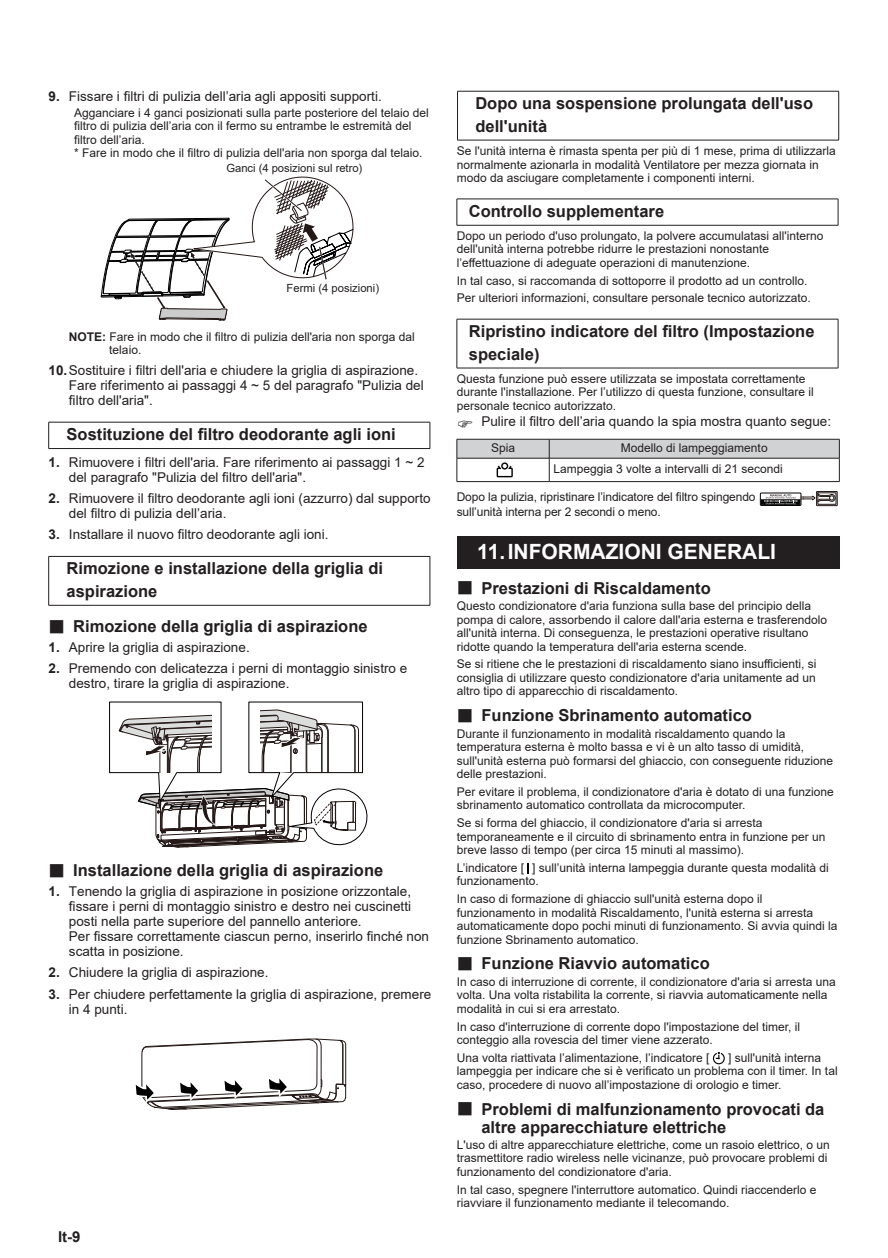
<style>
.page{position:relative;width:888px;height:1258px;background:#fff}
.page>*{position:absolute;margin:0;border:0;box-sizing:border-box;transform-origin:0 0}
.t1{font:700 21px "Arial";color:#fff}
.t2{font:700 16.5px/22.5px "Arial";color:#231f20}
.t3{font:700 15px "Arial";color:#231f20}
.t4{font:13.5px/15px "Arial";color:#231f20}
.t5{font:12px/13.5px "Arial";color:#231f20}
.t6{font:11.25px "Arial";letter-spacing:-.005em;color:#231f20}
.s1{font-weight:700}
.s2{font-family:"Koz Go Pro";font-weight:400}
</style>
<div class="page">
<svg style="left:100px;top:176px;width:254px;height:145px"></svg>
<hr style="left:49px;top:422px;width:381px;height:1px;background:#231f20">
<svg style="left:48px;top:422px;width:1px;height:26px"></svg>
<svg style="left:430px;top:422px;width:1px;height:26px"></svg>
<hr style="left:49px;top:448px;width:381px;height:1px;background:#231f20">
<hr style="left:49px;top:556px;width:381px;height:1px;background:#231f20">
<hr style="left:48px;top:557px;width:1px;height:48px;background:#231f20">
<hr style="left:430px;top:557px;width:1px;height:48px;background:#231f20">
<hr style="left:49px;top:605px;width:381px;height:1px;background:#231f20">
<svg style="left:109px;top:701px;width:259px;height:147px"></svg>
<svg style="left:135px;top:1038px;width:211px;height:72px"></svg>
<div style="left:457px;top:536px;width:382px;height:33px;background:#231f20"></div>
<hr style="left:457px;top:91px;width:382px;height:1px;background:#231f20">
<hr style="left:457px;top:91px;width:1px;height:49px;background:#231f20">
<hr style="left:838px;top:91px;width:1px;height:49px;background:#231f20">
<hr style="left:457px;top:140px;width:382px;height:1px;background:#231f20">
<hr style="left:457px;top:199px;width:381px;height:1px;background:#231f20">
<svg style="left:457px;top:199px;width:1px;height:26px"></svg>
<svg style="left:838px;top:199px;width:1px;height:26px"></svg>
<hr style="left:457px;top:225px;width:381px;height:1px;background:#231f20">
<hr style="left:457px;top:319px;width:381px;height:1px;background:#231f20">
<hr style="left:457px;top:319px;width:1px;height:49px;background:#231f20">
<hr style="left:838px;top:319px;width:1px;height:49px;background:#231f20">
<hr style="left:457px;top:368px;width:381px;height:1px;background:#231f20">
<hr style="left:457px;top:481px;width:92px;height:1px;background:#231f20">
<hr style="left:549px;top:481px;width:290px;height:1px;background:#231f20">
<svg style="left:457px;top:439px;width:383px;height:42px"></svg>
<div style="left:760px;top:493px;width:41px;height:12px;border:1px solid #000"></div>
<svg style="left:761px;top:491px;width:76px;height:15px"></svg>
<svg style="left:527px;top:863px;width:2px;height:10px"></svg>
<svg style="left:713px;top:1052px;width:12px;height:12px"></svg>
<p class="t4" style="left:49px;top:89px;width:335px"><span class="s1">9.</span> Fissare i filtri di pulizia dell’aria agli appositi supporti.</p>
<p class="t5" style="left:74px;top:106px;width:356px">Agganciare i 4 ganci posizionati sulla parte posteriore del telaio del filtro di pulizia dell’aria con il fermo su entrambe le estremità del filtro dell’aria.<br>* Fare in modo che il filtro di pulizia dell'aria non sporga dal telaio.</p>
<p class="t6" style="left:226px;top:161px;width:137px">Ganci (4 posizioni sul retro)</p>
<p class="t6" style="left:287px;top:281px;width:94px">Fermi (4 posizioni)</p>
<p class="t5" style="left:109px;top:329px;width:307px;text-indent:-40px"><span class="s1">NOTE:</span> Fare in modo che il filtro di pulizia dell'aria non sporga dal telaio.</p>
<p class="t4" style="left:69px;top:363px;width:356px;text-indent:-20px"><span class="s1">10.</span>Sostituire i filtri dell'aria e chiudere la griglia di aspirazione.<br>Fare riferimento ai passaggi 4 ~ 5 del paragrafo "Pulizia del filtro dell'aria".</p>
<h2 class="t2" style="left:67px;top:423px;width:331px">Sostituzione del filtro deodorante agli ioni</h2>
<p class="t4" style="left:69px;top:454px;width:357px;text-indent:-20px"><span class="s1">1.</span> Rimuovere i filtri dell'aria. Fare riferimento ai passaggi 1 ~ 2 del paragrafo "Pulizia del filtro dell'aria".</p>
<p class="t4" style="left:69px;top:491px;width:363px;text-indent:-20px"><span class="s1">2.</span> Rimuovere il filtro deodorante agli ioni (azzurro) dal supporto del filtro di pulizia dell’aria.</p>
<p class="t4" style="left:49px;top:527px;width:282px"><span class="s1">3.</span> Installare il nuovo filtro deodorante agli ioni.</p>
<h2 class="t2" style="left:67px;top:558px;width:318px">Rimozione e installazione della griglia di aspirazione</h2>
<h2 class="t2" style="left:49px;top:615px;width:321px"><span class="s2">■</span> Rimozione della griglia di aspirazione</h2>
<p class="t4" style="left:49px;top:640px;width:203px"><span class="s1">1.</span> Aprire la griglia di aspirazione.</p>
<p class="t4" style="left:69px;top:661px;width:340px;text-indent:-20px"><span class="s1">2.</span> Premendo con delicatezza i perni di montaggio sinistro e destro, tirare la griglia di aspirazione.</p>
<h2 class="t2" style="left:49px;top:859px;width:336px"><span class="s2">■</span> Installazione della griglia di aspirazione</h2>
<p class="t4" style="left:69px;top:884px;width:362px;text-indent:-20px"><span class="s1">1.</span> Tenendo la griglia di aspirazione in posizione orizzontale, fissare i perni di montaggio sinistro e destro nei cuscinetti posti nella parte superiore del pannello anteriore.<br>Per fissare correttamente ciascun perno, inserirlo finché non scatta in posizione.</p>
<p class="t4" style="left:49px;top:965px;width:221px"><span class="s1">2.</span> Chiudere la griglia di aspirazione.</p>
<p class="t4" style="left:69px;top:986px;width:364px;text-indent:-20px"><span class="s1">3.</span> Per chiudere perfettamente la griglia di aspirazione, premere in 4 punti.</p>
<p class="t3" style="left:58px;top:1226px;width:24px">It-9</p>
<h2 class="t2" style="left:475px;top:92px;width:339px">Dopo una sospensione prolungata dell'uso dell'unità</h2>
<p class="t5" style="left:457px;top:144px;width:381px">Se l'unità interna è rimasta spenta per più di 1 mese, prima di utilizzarla normalmente azionarla in modalità Ventilatore per mezza giornata in modo da asciugare completamente i componenti interni.</p>
<h2 class="t2" style="left:469px;top:200px;width:197px">Controllo supplementare</h2>
<p class="t5" style="left:457px;top:229px;width:368px">Dopo un periodo d'uso prolungato, la polvere accumulatasi all'interno dell'unità interna potrebbe ridurre le prestazioni nonostante l’effettuazione di adeguate operazioni di manutenzione.</p>
<p class="t5" style="left:457px;top:272px;width:356px;line-height:17.7px">In tal caso, si raccomanda di sottoporre il prodotto ad un controllo.<br>Per ulteriori informazioni, consultare personale tecnico autorizzato.</p>
<h2 class="t2" style="left:469px;top:320px;width:347px">Ripristino indicatore del filtro (Impostazione speciale)</h2>
<p class="t5" style="left:457px;top:372px;width:359px">Questa funzione può essere utilizzata se impostata correttamente durante l'installazione. Per l’utilizzo di questa funzione, consultare il personale tecnico autorizzato.</p>
<p class="t4" style="left:481px;top:414px;width:351px">Pulire il filtro dell’aria quando la spia mostra quanto segue:</p>
<p class="t5" style="left:491px;top:441px;width:26px">Spia</p>
<p class="t5" style="left:553px;top:437px;width:231px;line-height:21.1px;text-indent:67px">Modello di lampeggiamento<br>Lampeggia 3 volte a intervalli di 21 secondi</p>
<p class="t5" style="left:457px;top:490px;width:300px;line-height:14.2px">Dopo la pulizia, ripristinare l’indicatore del filtro spingendo sull’unità interna per 2 secondi o meno.</p>
<h1 class="t1" style="left:477px;top:537px;width:300px">11.INFORMAZIONI GENERALI</h1>
<h2 class="t2" style="left:457px;top:577px;width:255px"><span class="s2">■</span> Prestazioni di Riscaldamento</h2>
<p class="t5" style="left:457px;top:599px;width:372px">Questo condizionatore d'aria funziona sulla base del principio della pompa di calore, assorbendo il calore dall'aria esterna e trasferendolo all'unità interna. Di conseguenza, le prestazioni operative risultano ridotte quando la temperatura dell'aria esterna scende.</p>
<p class="t5" style="left:457px;top:657px;width:361px;text-align:justify">Se si ritiene che le prestazioni di riscaldamento siano insufficienti, si consiglia di utilizzare questo condizionatore d'aria unitamente ad un altro tipo di apparecchio di riscaldamento.</p>
<h2 class="t2" style="left:457px;top:704px;width:297px"><span class="s2">■</span> Funzione Sbrinamento automatico</h2>
<p class="t5" style="left:457px;top:726px;width:378px">Durante il funzionamento in modalità riscaldamento quando la temperatura esterna è molto bassa e vi è un alto tasso di umidità, sull'unità esterna può formarsi del ghiaccio, con conseguente riduzione delle prestazioni.</p>
<p class="t5" style="left:457px;top:785px;width:379px">Per evitare il problema, il condizionatore d'aria è dotato di una funzione sbrinamento automatico controllata da microcomputer.</p>
<p class="t5" style="left:457px;top:816px;width:370px">Se si forma del ghiaccio, il condizionatore d'aria si arresta temporaneamente e il circuito di sbrinamento entra in funzione per un breve lasso di tempo (per circa 15 minuti al massimo).</p>
<p class="t5" style="left:457px;top:861px;width:374px">L’indicatore [ ] sull’unità interna lampeggia durante questa modalità di funzionamento.</p>
<p class="t5" style="left:457px;top:892px;width:382px">In caso di formazione di ghiaccio sull'unità esterna dopo il funzionamento in modalità Riscaldamento, l'unità esterna si arresta automaticamente dopo pochi minuti di funzionamento. Si avvia quindi la funzione Sbrinamento automatico.</p>
<h2 class="t2" style="left:457px;top:952px;width:255px"><span class="s2">■</span> Funzione Riavvio automatico</h2>
<p class="t5" style="left:457px;top:975px;width:381px">In caso di interruzione di corrente, il condizionatore d'aria si arresta una volta. Una volta ristabilita la corrente, si riavvia automaticamente nella modalità in cui si era arrestato.</p>
<p class="t5" style="left:457px;top:1019px;width:345px">In caso d'interruzione di corrente dopo l'impostazione del timer, il conteggio alla rovescia del timer viene azzerato.</p>
<p class="t5" style="left:457px;top:1051px;width:254px">Una volta riattivata l’alimentazione, l’indicatore [</p>
<p class="t5" style="left:457px;top:1051px;width:382px;text-indent:271px">] sull'unità interna lampeggia per indicare che si è verificato un problema con il timer. In tal caso, procedere di nuovo all’impostazione di orologio e timer.</p>
<h2 class="t2" style="left:481px;top:1100px;width:344px;line-height:18px;text-indent:-25px"><span class="s2">■</span> Problemi di malfunzionamento provocati da altre apparecchiature elettriche</h2>
<p class="t5" style="left:457px;top:1138px;width:375px">L'uso di altre apparecchiature elettriche, come un rasoio elettrico, o un trasmettitore radio wireless nelle vicinanze, può provocare problemi di funzionamento del condizionatore d'aria.</p>
<p class="t5" style="left:457px;top:1182px;width:361px">In tal caso, spegnere l'interruttore automatico. Quindi riaccenderlo e riavviare il funzionamento mediante il telecomando.</p>
</div>
